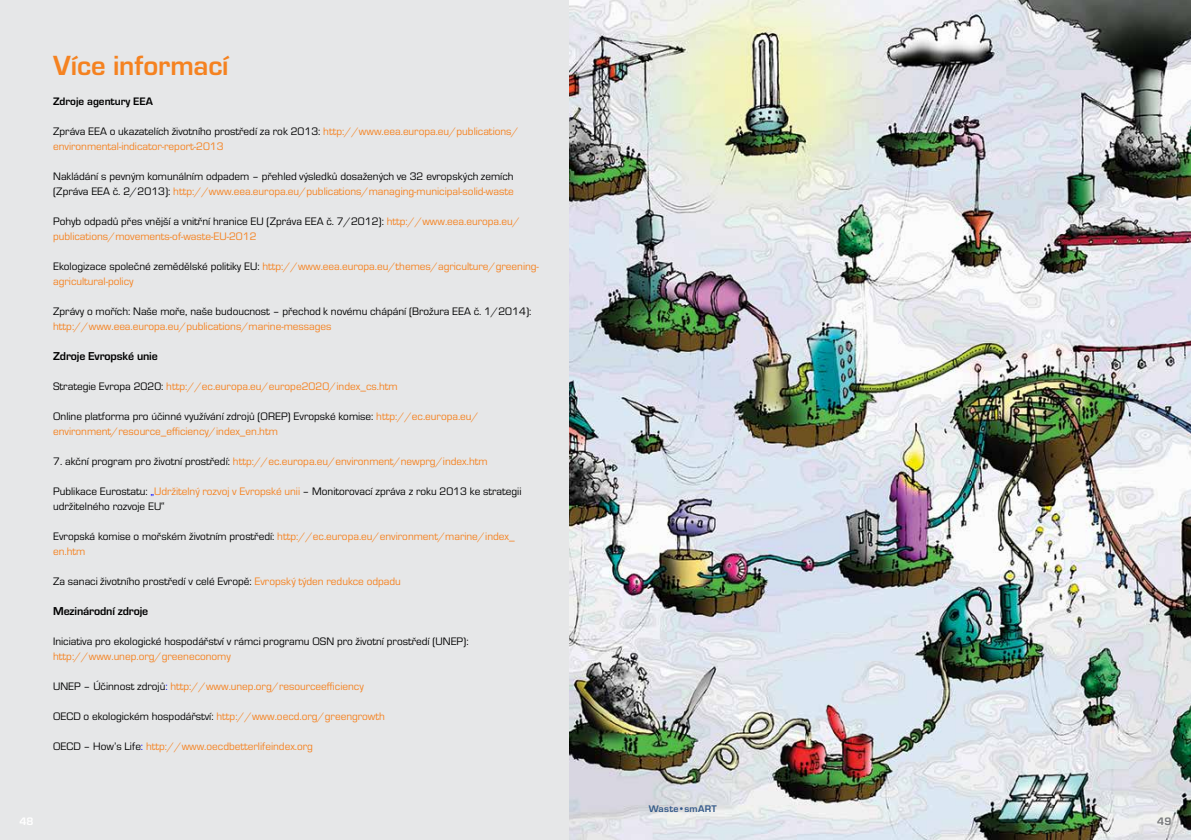
<style>
.page{position:relative;width:1191px;height:840px;background:#fff}
.page>*{position:absolute;margin:0;border:0;box-sizing:border-box;transform-origin:0 0}
.t1{font:700 28.75px "Eurostile OT";letter-spacing:-.005em;color:#f58220}
.t2{font:700 11.88px "Eurostile OT";letter-spacing:-.01em;color:#000}
.t3{font:11.25px/15px "Eurostile OT";color:#f58220}
.t4{font:11.25px/15px "Eurostile OT";color:#000}
.t5{font:700 11.25px "Eurostile OT";color:#000}
.t6{font:700 11.25px "Eurostile OT";color:#fff}
.t7{font:700 11.25px "Eurostile OT";color:#77787b}
.t8{font:700 10px "Eurostile OT";letter-spacing:.035em;color:#345a8a}
.s1{color:#000}
.s2{color:#f58220}
.s3{color:#00f}
</style>
<div class="page">
<img style="left:569px;top:0;width:622px;height:840px">
<div style="left:0;top:0;width:569px;height:840px;background:#e6e7e8"></div>
<h1 class="t1" style="left:53px;top:50px;width:177px">Více informací</h1>
<p class="t5" style="left:53px;top:95px;width:101px">Zdroje agentury EEA</p>
<p class="t3" style="left:53px;top:124px;width:467px"><span class="s1">Zpráva EEA o ukazatelích životního prostředí za rok 2013:</span> http://www.eea.europa.eu/publications/ environmental-indicator-report-2013</p>
<p class="t4" style="left:53px;top:169px;width:462px">Nakládání s pevným komunálním odpadem – přehled výsledků dosažených ve 32 evropských zemích (Zpráva EEA č. 2/2013): <span class="s2">http://www.eea.europa.eu/publications/managing-municipal-solid-waste</span></p>
<p class="t3" style="left:53px;top:214px;width:468px"><span class="s1">Pohyb odpadů přes vnější a vnitřní hranice EU (Zpráva EEA č. 7/2012):</span> http://www.eea.europa.eu/ publications/movements-of-waste-EU-2012</p>
<p class="t3" style="left:53px;top:259px;width:487px"><span class="s1">Ekologizace společné zemědělské politiky EU:</span> http://www.eea.europa.eu/themes/agriculture/greening&shy;agricultural-policy</p>
<p class="t4" style="left:53px;top:304px;width:480px">Zprávy o mořích: Naše moře, naše budoucnost – přechod k novému chápání (Brožura EEA č. 1/2014):</p>
<p class="t3" style="left:53px;top:319px;width:280px">http://www.eea.europa.eu/publications/marine-messages</p>
<p class="t2" style="left:53px;top:350px;width:106px">Zdroje Evropské unie</p>
<p class="t3" style="left:53px;top:379px;width:346px"><span class="s1">Strategie Evropa 2020:</span> http://ec.europa.eu/europe2020/index_cs.htm</p>
<p class="t3" style="left:53px;top:409px;width:427px"><span class="s1">Online platforma pro účinné využívání zdrojů (OREP) Evropské komise:</span> http://ec.europa.eu/ environment/resource_efficiency/index_en.htm</p>
<p class="t3" style="left:53px;top:454px;width:436px"><span class="s1">7. akční program pro životní prostředí:</span> http://ec.europa.eu/environment/newprg/index.htm</p>
<p class="t4" style="left:53px;top:484px;width:470px">Publikace Eurostatu: <span class="s3">„</span><span class="s2">Udržitelný rozvoj v Evropské unii</span> – Monitorovací zpráva z roku 2013 ke strategii udržitelného rozvoje EU“</p>
<p class="t3" style="left:53px;top:529px;width:463px"><span class="s1">Evropská komise o mořském životním prostředí:</span> http://ec.europa.eu/environment/marine/index_ en.htm</p>
<p class="t4" style="left:53px;top:574px;width:349px">Za sanaci životního prostředí v celé Evropě: <span class="s2">Evropský týden redukce odpadu</span></p>
<p class="t2" style="left:53px;top:605px;width:97px">Mezinárodní zdroje</p>
<p class="t4" style="left:53px;top:634px;width:417px">Iniciativa pro ekologické hospodářství v rámci programu OSN pro životní prostředí (UNEP):</p>
<p class="t3" style="left:53px;top:649px;width:179px">http://www.unep.org/greeneconomy</p>
<p class="t3" style="left:53px;top:679px;width:312px"><span class="s1">UNEP – Účinnost zdrojů</span><span class="s3">:</span> http://www.unep.org/resourceefficiency</p>
<p class="t3" style="left:53px;top:709px;width:333px"><span class="s1">OECD o ekologickém hospodářství:</span> http://www.oecd.org/greengrowth</p>
<p class="t3" style="left:53px;top:739px;width:261px"><span class="s1">OECD – How’s Life</span><span class="s3">:</span> http://www.oecdbetterlifeindex.org</p>
<p class="t8" style="left:648px;top:803px;width:70px">Waste•smART</p>
<p class="t6" style="left:19px;top:815px;width:16px">48</p>
<p class="t7" style="left:1157px;top:815px;width:16px">49</p>
</div>
